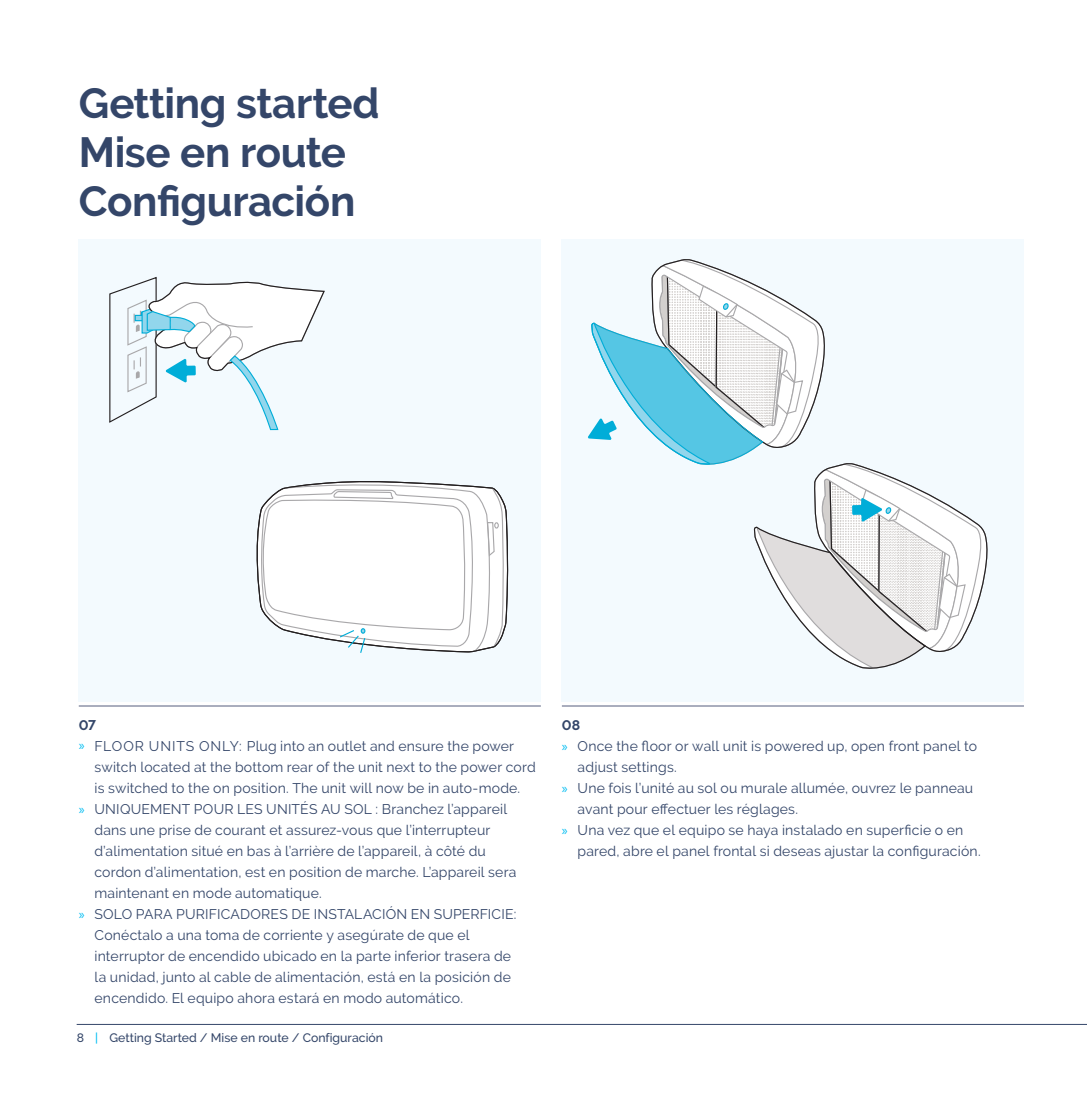
<style>
.page{position:relative;width:1087px;height:1103px;background:#fff}
.page>*{position:absolute;margin:0;border:0;box-sizing:border-box;transform-origin:0 0}
.Body{font:700 42px "Raleway";letter-spacing:-.01em;color:#344669}
.t1{font:14px/21px "Raleway";letter-spacing:.015em;color:#344669}
.Subheader{font:700 14px "Raleway";color:#344669}
.t2{font:500 12.25px "Raleway";color:#344669}
.s1{font-family:"Myriad Pro";color:#01bdf2}
.s2{color:#01bdf2}
</style>
<div class="page">
<div style="left:79px;top:240px;width:462px;height:462px;background:#f3fafe"></div>
<div style="left:562px;top:240px;width:462px;height:462px;background:#f3fafe"></div>
<svg style="left:109px;top:276px;width:216px;height:154px"></svg>
<svg style="left:256px;top:481px;width:253px;height:172px"></svg>
<svg style="left:588px;top:259px;width:400px;height:410px"></svg>
<hr style="left:77px;top:1024px;width:1010px;height:1px;background:#344669">
<hr style="left:562px;top:705px;width:462px;height:1px;background:#555e7d">
<hr style="left:79px;top:705px;width:462px;height:1px;background:#555e7d">
<p class="Body" style="left:79px;top:79px;width:302px">Getting started</p>
<p class="Body" style="left:79px;top:128px;width:269px">Mise en route</p>
<p class="Body" style="left:79px;top:177px;width:278px">Configuración</p>
<p class="Subheader" style="left:79px;top:717px;width:19px">07</p>
<p class="t1" style="left:94px;top:735px;width:443px;text-indent:-16px"><span class="s1">»</span> FLOOR UNITS ONLY: Plug into an outlet and ensure the power switch located at the bottom rear of the unit next to the power cord is switched to the on position. The unit will now be in auto-mode.</p>
<p class="t1" style="left:94px;top:798px;width:423px;text-indent:-16px"><span class="s1">»</span> UNIQUEMENT POUR LES UNITÉS AU SOL : Branchez l’appareil dans une prise de courant et assurez-vous que l’interrupteur d’alimentation situé en bas à l’arrière de l’appareil, à côté du cordon d’alimentation, est en position de marche. L’appareil sera maintenant en mode automatique.</p>
<p class="t1" style="left:94px;top:903px;width:423px;text-indent:-16px"><span class="s1">»</span> SOLO PARA PURIFICADORES DE INSTALACIÓN EN SUPERFICIE:<br>Conéctalo a una toma de corriente y asegúrate de que el interruptor de encendido ubicado en la parte inferior trasera de la unidad, junto al cable de alimentación, está en la posición de encendido. El equipo ahora estará en modo automático.</p>
<p class="t2" style="left:77px;top:1030px;width:308px">8 <span class="s2">|</span> Getting Started / Mise en route / Configuración</p>
<p class="Subheader" style="left:562px;top:717px;width:20px">08</p>
<p class="t1" style="left:578px;top:735px;width:401px;text-indent:-16px"><span class="s1">»</span> Once the floor or wall unit is powered up, open front panel to adjust settings.</p>
<p class="t1" style="left:578px;top:777px;width:397px;text-indent:-16px"><span class="s1">»</span> Une fois l’unité au sol ou murale allumée, ouvrez le panneau avant pour effectuer les réglages.</p>
<p class="t1" style="left:578px;top:819px;width:405px;text-indent:-16px"><span class="s1">»</span> Una vez que el equipo se haya instalado en superficie o en pared, abre el panel frontal si deseas ajustar la configuración.</p>
</div>
